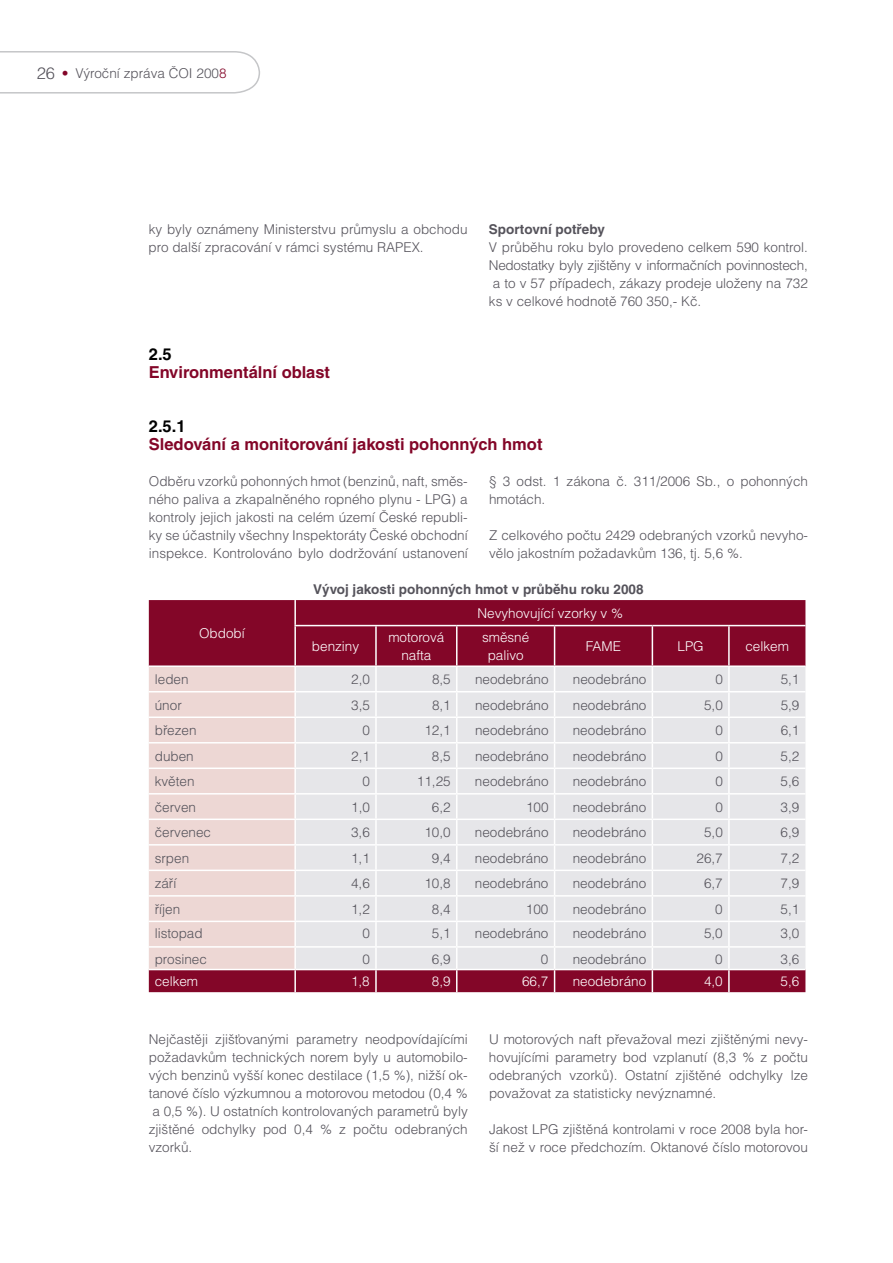
<style>
.page{position:relative;width:893px;height:1263px;background:#fff}
.page>*{position:absolute;margin:0;border:0;box-sizing:border-box;transform-origin:0 0}
.t1{font:700 16.5px "Helvetica CE";color:#830628}
.t2{font:700 16.5px "Helvetica CE";color:#000}
.t3{font:300 13.5px/18px "Helvetica CE";color:#55535b}
.t4{font:300 13.5px/18px "Helvetica CE";color:#fff;text-align:center}
.t5{font:700 13.5px "Helvetica CE";color:#55535b}
.s1{font-size:16.5px}
.s2{color:#830628}
</style>
<div class="page">
<svg style="left:149px;top:600px;width:656px;height:392px;background:#d2b3bc"></svg>
<hr style="left:729px;top:946px;width:76px;height:2px;background:#fff">
<hr style="left:728px;top:948px;width:2px;height:21px;background:#fff">
<hr style="left:149px;top:969px;width:146px;height:1px;background:#fff">
<hr style="left:295px;top:969px;width:81px;height:1px;background:#fff">
<hr style="left:376px;top:969px;width:81px;height:1px;background:#fff">
<hr style="left:457px;top:969px;width:98px;height:1px;background:#fff">
<hr style="left:555px;top:969px;width:97px;height:1px;background:#fff">
<hr style="left:652px;top:969px;width:77px;height:1px;background:#fff">
<hr style="left:729px;top:969px;width:76px;height:1px;background:#fff">
<svg style="left:0;top:51px;width:260px;height:43px"></svg>
<p class="t3" style="left:37px;top:64px;width:191px"><span class="s1">26</span> <span class="s2">•</span> Výroční zpráva ČOI 200<span class="s2">8</span></p>
<p class="t3" style="left:149px;top:220px;width:320px">ky byly oznámeny Ministerstvu průmyslu a obchodu pro další zpracování v rámci systému RAPEX.</p>
<p class="t5" style="left:489px;top:221px;width:117px">Sportovní potřeby</p>
<p class="t3" style="left:489px;top:238px;width:320px;text-align:justify">V průběhu roku bylo provedeno celkem 590 kontrol.<br>Nedostatky byly zjištěny v informačních povinnostech, a to v 57 případech, zákazy prodeje uloženy na 732 ks v celkové hodnotě 760 350,- Kč.</p>
<p class="t2" style="left:149px;top:345px;width:24px">2.5</p>
<p class="t1" style="left:149px;top:363px;width:183px">Environmentální oblast</p>
<p class="t2" style="left:149px;top:417px;width:38px">2.5.1</p>
<p class="t1" style="left:149px;top:435px;width:395px">Sledování a monitorování jakosti pohonných hmot</p>
<p class="t3" style="left:149px;top:472px;width:320px;text-align:justify">Odběru vzorků pohonných hmot (benzinů, naft, směs&shy;ného paliva a zkapalněného ropného plynu - LPG) a kontroly jejich jakosti na celém území České republi&shy;ky se účastnily všechny Inspektoráty České obchodní inspekce. Kontrolováno bylo dodržování ustanovení</p>
<p class="t3" style="left:489px;top:472px;width:320px">§ 3 odst. 1 zákona č. 311/2006 Sb., o pohonných hmotách.</p>
<p class="t3" style="left:489px;top:526px;width:320px">Z celkového počtu 2429 odebraných vzorků nevyho&shy;vělo jakostním požadavkům 136, tj. 5,6 %.</p>
<p class="t5" style="left:313px;top:581px;width:332px">Vývoj jakosti pohonných hmot v průběhu roku 2008</p>
<p class="t4" style="left:199px;top:625px;width:47px">Období</p>
<p class="t4" style="left:478px;top:604px;width:147px">Nevyhovující vzorky v %</p>
<p class="t4" style="left:312px;top:637px;width:49px">benziny</p>
<p class="t4" style="left:388px;top:628px;width:58px">motorová nafta</p>
<p class="t4" style="left:482px;top:628px;width:49px">směsné palivo</p>
<p class="t4" style="left:586px;top:637px;width:37px">FAME</p>
<p class="t4" style="left:677px;top:637px;width:28px">LPG</p>
<p class="t4" style="left:745px;top:637px;width:45px">celkem</p>
<p class="t3" style="left:155px;top:670px;width:35px">leden</p>
<p class="t3" style="left:351px;top:670px;width:20px">2,0</p>
<p class="t3" style="left:432px;top:670px;width:20px">8,5</p>
<p class="t3" style="left:475px;top:670px;width:75px">neodebráno</p>
<p class="t3" style="left:573px;top:670px;width:75px">neodebráno</p>
<p class="t3" style="left:715px;top:670px;width:9px">0</p>
<p class="t3" style="left:781px;top:670px;width:20px">5,1</p>
<p class="t3" style="left:155px;top:696px;width:29px">únor</p>
<p class="t3" style="left:351px;top:696px;width:20px">3,5</p>
<p class="t3" style="left:432px;top:696px;width:20px">8,1</p>
<p class="t3" style="left:475px;top:696px;width:75px">neodebráno</p>
<p class="t3" style="left:573px;top:696px;width:75px">neodebráno</p>
<p class="t3" style="left:704px;top:696px;width:20px">5,0</p>
<p class="t3" style="left:781px;top:696px;width:20px">5,9</p>
<p class="t3" style="left:155px;top:721px;width:43px">březen</p>
<p class="t3" style="left:362px;top:721px;width:9px">0</p>
<p class="t3" style="left:424px;top:721px;width:28px">12,1</p>
<p class="t3" style="left:475px;top:721px;width:75px">neodebráno</p>
<p class="t3" style="left:573px;top:721px;width:75px">neodebráno</p>
<p class="t3" style="left:715px;top:721px;width:9px">0</p>
<p class="t3" style="left:781px;top:721px;width:20px">6,1</p>
<p class="t3" style="left:155px;top:747px;width:41px">duben</p>
<p class="t3" style="left:351px;top:747px;width:20px">2,1</p>
<p class="t3" style="left:432px;top:747px;width:20px">8,5</p>
<p class="t3" style="left:475px;top:747px;width:75px">neodebráno</p>
<p class="t3" style="left:573px;top:747px;width:75px">neodebráno</p>
<p class="t3" style="left:715px;top:747px;width:9px">0</p>
<p class="t3" style="left:781px;top:747px;width:20px">5,2</p>
<p class="t3" style="left:155px;top:773px;width:41px">květen</p>
<p class="t3" style="left:362px;top:773px;width:9px">0</p>
<p class="t3" style="left:417px;top:773px;width:35px">11,25</p>
<p class="t3" style="left:475px;top:773px;width:75px">neodebráno</p>
<p class="t3" style="left:573px;top:773px;width:75px">neodebráno</p>
<p class="t3" style="left:715px;top:773px;width:9px">0</p>
<p class="t3" style="left:781px;top:773px;width:20px">5,6</p>
<p class="t3" style="left:155px;top:798px;width:43px">červen</p>
<p class="t3" style="left:351px;top:798px;width:20px">1,0</p>
<p class="t3" style="left:432px;top:798px;width:20px">6,2</p>
<p class="t3" style="left:526px;top:798px;width:24px">100</p>
<p class="t3" style="left:573px;top:798px;width:75px">neodebráno</p>
<p class="t3" style="left:715px;top:798px;width:9px">0</p>
<p class="t3" style="left:781px;top:798px;width:20px">3,9</p>
<p class="t3" style="left:155px;top:824px;width:58px">červenec</p>
<p class="t3" style="left:351px;top:824px;width:20px">3,6</p>
<p class="t3" style="left:424px;top:824px;width:28px">10,0</p>
<p class="t3" style="left:475px;top:824px;width:75px">neodebráno</p>
<p class="t3" style="left:573px;top:824px;width:75px">neodebráno</p>
<p class="t3" style="left:704px;top:824px;width:20px">5,0</p>
<p class="t3" style="left:781px;top:824px;width:20px">6,9</p>
<p class="t3" style="left:155px;top:849px;width:36px">srpen</p>
<p class="t3" style="left:351px;top:849px;width:20px">1,1</p>
<p class="t3" style="left:432px;top:849px;width:20px">9,4</p>
<p class="t3" style="left:475px;top:849px;width:75px">neodebráno</p>
<p class="t3" style="left:573px;top:849px;width:75px">neodebráno</p>
<p class="t3" style="left:696px;top:849px;width:28px">26,7</p>
<p class="t3" style="left:781px;top:849px;width:20px">7,2</p>
<p class="t3" style="left:155px;top:875px;width:23px">září</p>
<p class="t3" style="left:351px;top:875px;width:20px">4,6</p>
<p class="t3" style="left:424px;top:875px;width:28px">10,8</p>
<p class="t3" style="left:475px;top:875px;width:75px">neodebráno</p>
<p class="t3" style="left:573px;top:875px;width:75px">neodebráno</p>
<p class="t3" style="left:704px;top:875px;width:20px">6,7</p>
<p class="t3" style="left:781px;top:875px;width:20px">7,9</p>
<p class="t3" style="left:155px;top:900px;width:27px">říjen</p>
<p class="t3" style="left:351px;top:900px;width:20px">1,2</p>
<p class="t3" style="left:432px;top:900px;width:20px">8,4</p>
<p class="t3" style="left:526px;top:900px;width:24px">100</p>
<p class="t3" style="left:573px;top:900px;width:75px">neodebráno</p>
<p class="t3" style="left:715px;top:900px;width:9px">0</p>
<p class="t3" style="left:781px;top:900px;width:20px">5,1</p>
<p class="t3" style="left:155px;top:924px;width:50px">listopad</p>
<p class="t3" style="left:362px;top:924px;width:9px">0</p>
<p class="t3" style="left:432px;top:924px;width:20px">5,1</p>
<p class="t3" style="left:475px;top:924px;width:75px">neodebráno</p>
<p class="t3" style="left:573px;top:924px;width:75px">neodebráno</p>
<p class="t3" style="left:704px;top:924px;width:20px">5,0</p>
<p class="t3" style="left:780px;top:924px;width:20px">3,0</p>
<p class="t3" style="left:155px;top:950px;width:54px">prosinec</p>
<p class="t3" style="left:362px;top:950px;width:9px">0</p>
<p class="t3" style="left:432px;top:950px;width:20px">6,9</p>
<p class="t3" style="left:541px;top:950px;width:9px">0</p>
<p class="t3" style="left:573px;top:950px;width:75px">neodebráno</p>
<p class="t3" style="left:715px;top:950px;width:9px">0</p>
<p class="t3" style="left:780px;top:950px;width:20px">3,6</p>
<p class="t4" style="left:155px;top:972px;width:45px">celkem</p>
<p class="t4" style="left:351px;top:972px;width:20px">1,8</p>
<p class="t4" style="left:432px;top:972px;width:20px">8,9</p>
<p class="t4" style="left:522px;top:972px;width:28px">66,7</p>
<p class="t4" style="left:573px;top:972px;width:75px">neodebráno</p>
<p class="t4" style="left:704px;top:972px;width:20px">4,0</p>
<p class="t4" style="left:780px;top:972px;width:20px">5,6</p>
<p class="t3" style="left:149px;top:1030px;width:320px;text-align:justify">Nejčastěji zjišťovanými parametry neodpovídajícími požadavkům technických norem byly u automobilo&shy;vých benzinů vyšší konec destilace (1,5 %), nižší ok&shy;tanové číslo výzkumnou a motorovou metodou (0,4 % a 0,5 %). U ostatních kontrolovaných parametrů byly zjištěné odchylky pod 0,4 % z počtu odebraných vzorků.</p>
<p class="t3" style="left:489px;top:1030px;width:320px;text-align:justify">U motorových naft převažoval mezi zjištěnými nevy&shy;hovujícími parametry bod vzplanutí (8,3 % z počtu odebraných vzorků). Ostatní zjištěné odchylky lze považovat za statisticky nevýznamné.</p>
<p class="t3" style="left:489px;top:1120px;width:320px">J akost LPG zjištěná kontrolami v roce 2008 byla hor&shy;ší než v roce předchozím. Oktanové číslo motorovou</p>
</div>
